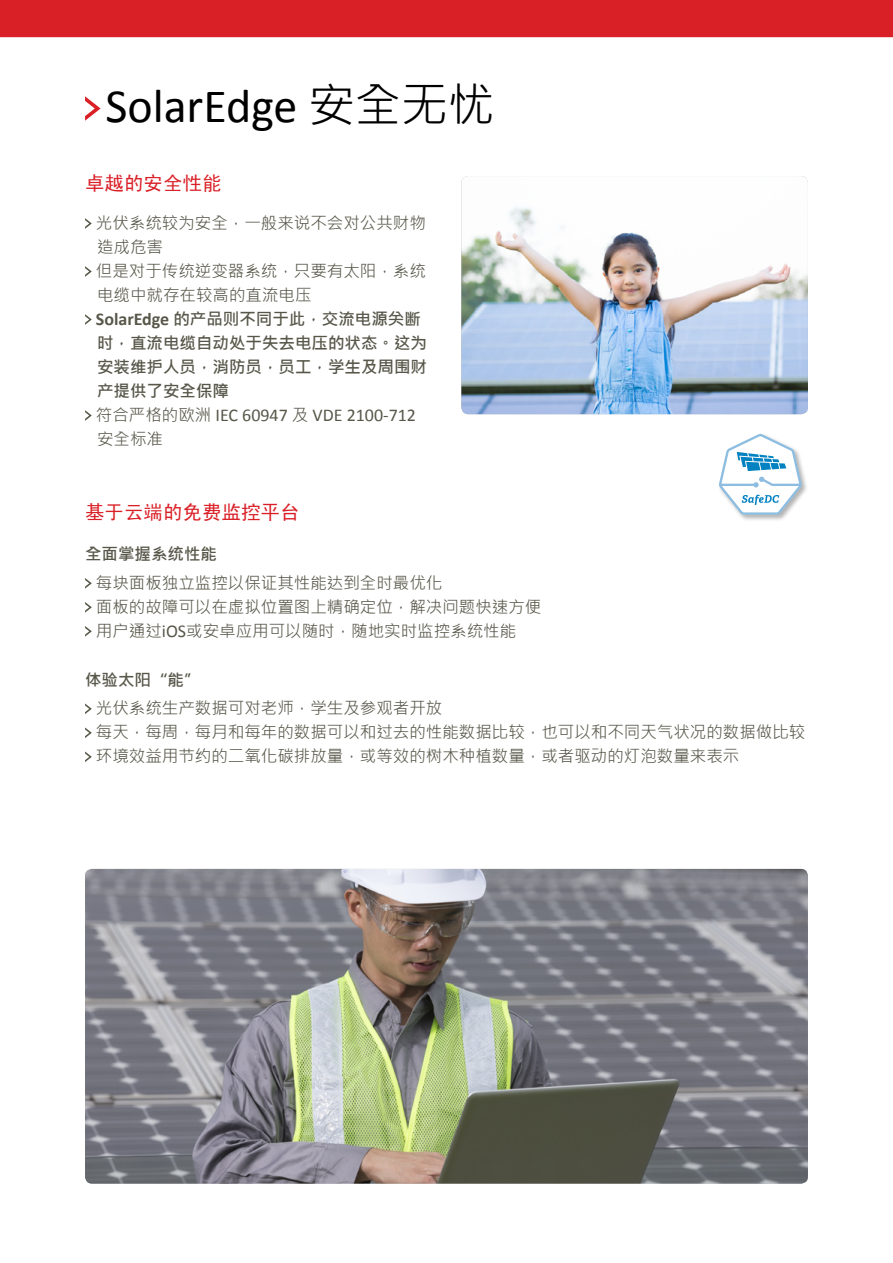
<style>
.page{position:relative;width:893px;height:1263px;background:#fff}
.page>*{position:absolute;margin:0;border:0;box-sizing:border-box;transform-origin:0 0}
.t1{font:48px "Calibri";color:#000}
.t2{font:19.5px "Sim Hei";color:#da2027}
.t3{font:18px "Calibri";color:#58574a}
.t4{font:16.5px/24px "Microsoft Jheng Hei";color:#58574a}
.t5{font:700 16.5px/24px "Microsoft Jheng Hei";color:#58574a}
.s1{font-family:"Microsoft Jheng Hei";font-size:46.5px}
.s2{font-weight:400}
.s3{font-family:"Calibri";font-size:18px}
.s4{font-family:"Microsoft Jheng Hei";font-size:16.5px}
</style>
<div class="page">
<div style="left:0;top:0;width:893px;height:37px;background:#da2027"></div>
<svg style="left:85px;top:96px;width:16px;height:25px"></svg>
<svg style="left:85px;top:218px;width:7px;height:11px"></svg>
<svg style="left:85px;top:266px;width:7px;height:11px"></svg>
<svg style="left:85px;top:314px;width:7px;height:11px"></svg>
<svg style="left:85px;top:410px;width:7px;height:11px"></svg>
<img style="left:461px;top:176px;width:347px;height:238px">
<svg style="left:85px;top:578px;width:7px;height:11px"></svg>
<svg style="left:85px;top:602px;width:7px;height:11px"></svg>
<svg style="left:85px;top:626px;width:7px;height:11px"></svg>
<svg style="left:85px;top:703px;width:7px;height:11px"></svg>
<svg style="left:85px;top:727px;width:7px;height:11px"></svg>
<svg style="left:85px;top:751px;width:7px;height:11px"></svg>
<div style="left:718px;top:433px;width:90px;height:89px;background:#000;opacity:.3"></div>
<svg style="left:719px;top:434px;width:83px;height:81px"></svg>
<img style="left:85px;top:869px;width:723px;height:314px">
<h1 class="t1" style="left:105px;top:76px;width:390px">SolarEdge <span class="s1">安全无忧</span></h1>
<p class="t2" style="left:85px;top:173px;width:138px">卓越的安全性能</p>
<p class="t5" style="left:96px;top:211px;width:333px"><span class="s2">光伏系统较为安全，一般来说不会对公共财物造成危害<br>但是对于传统逆变器系统，只要有太阳，系统电缆中就存在较高的直流电压<br></span><span class="s3">SolarEdge</span> 的产品则不同于此，交流电源关断时，直流电缆自动处于失去电压的状态。这为安装维护人员，消防员，员工，学生及周围财产提供了安全保障</p>
<p class="t3" style="left:96px;top:403px;width:322px"><span class="s4">符合严格的欧洲</span> IEC 60947 <span class="s4">及</span> VDE 2100-712</p>
<p class="t4" style="left:97px;top:427px;width:67px">安全标准</p>
<p class="t2" style="left:85px;top:503px;width:216px">基于云端的免费监控平台</p>
<p class="t5" style="left:85px;top:542px;width:133px">全面掌握系统性能</p>
<p class="t4" style="left:96px;top:571px;width:447px">每块面板独立监控以保证其性能达到全时最优化<br>面板的故障可以在虚拟位置图上精确定位，解决问题快速方便用户通过<span class="s3">iOS</span>或安卓应用可以随时，随地实时监控系统性能</p>
<p class="t5" style="left:85px;top:668px;width:117px">体验太阳“能”</p>
<p class="t4" style="left:96px;top:696px;width:711px">光伏系统生产数据可对老师，学生及参观者开放<br>每天，每周，每月和每年的数据可以和过去的性能数据比较，也可以和不同天气状况的数据做比较环境效益用节约的二氧化碳排放量，或等效的树木种植数量，或者驱动的灯泡数量来表示</p>
</div>
